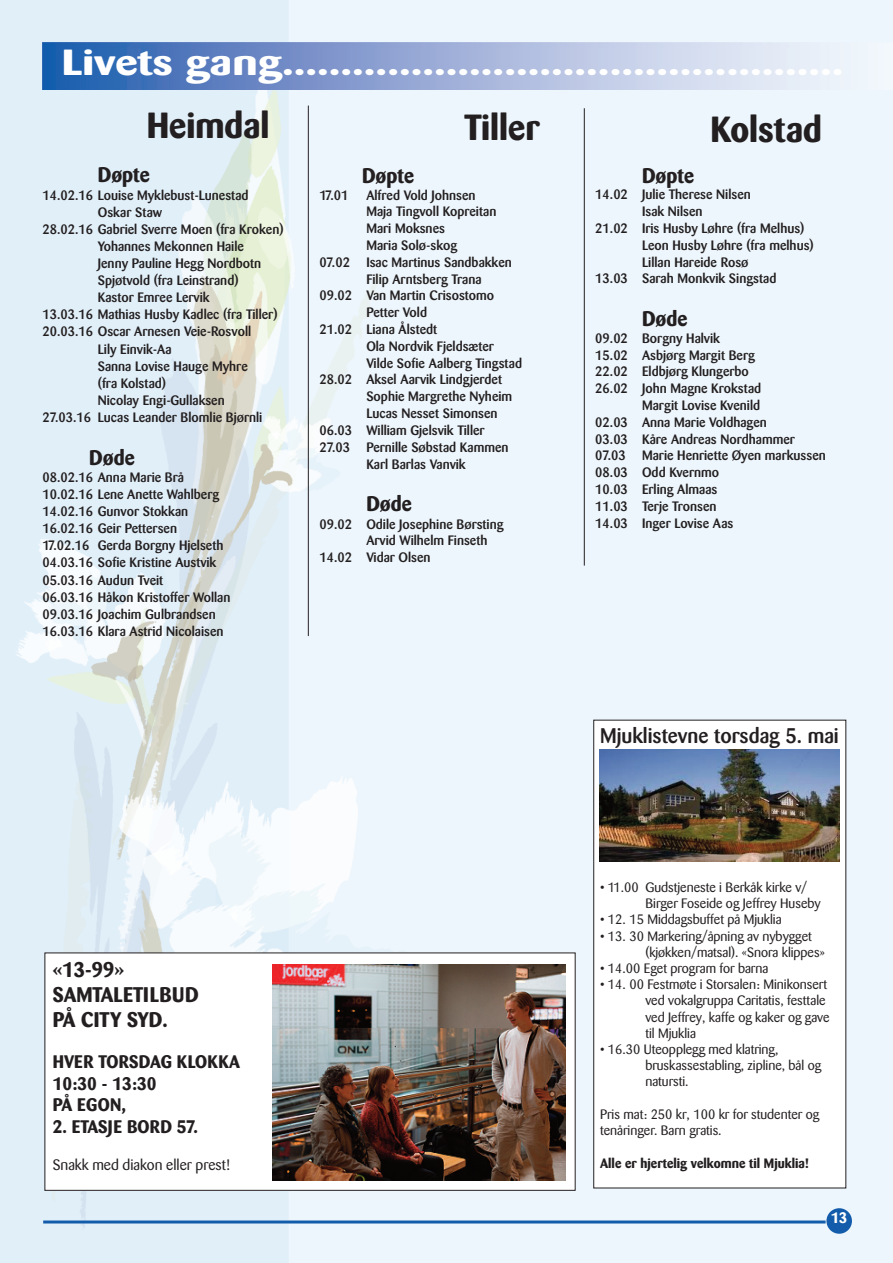
<style>
.page{position:relative;width:893px;height:1263px;background:#fff}
.page>*{position:absolute;margin:0;border:0;box-sizing:border-box;transform-origin:0 0}
.t1{font:700 36px "Barmeno";color:#fff;scale:1.3 1}
.t2{font:700 36px "Barmeno";color:#231f20}
.t3{font:700 21px/25.2px "Barmeno";color:#231f20}
.t4{font:500 21px "Barmeno";color:#231f20}
.t5{font:700 18px/21.6px "Barmeno";color:#231f20}
.t6{font:15px "Barmeno";color:#231f20}
.t7{font:700 15px "Barmeno";color:#fff}
.t8{font:500 13.5px/17.1px "Barmeno";color:#231f20}
.t9{font:13.5px/16.2px "Barmeno";color:#231f20}
.t10{font:700 13.5px "Barmeno";color:#231f20}
</style>
<div class="page">
<img style="left:0;top:0;width:893px;height:1263px">
<div style="left:826px;top:1208px;width:26px;height:26px;background:#135cab;border-radius:50%"></div>
<hr style="left:43px;top:1220px;width:783px;height:3px;background:#135cab">
<img style="left:43px;top:43px;width:850px;height:46px">
<hr style="left:308px;top:106px;width:1px;height:530px;background:#231f20">
<hr style="left:584px;top:108px;width:1px;height:458px;background:#231f20">
<div style="left:45px;top:953px;width:530px;height:237px;background:#fff"></div>
<div style="left:45px;top:952px;width:531px;height:239px;border:1px solid #231f20"></div>
<img style="left:272px;top:965px;width:293px;height:215px">
<div style="left:594px;top:720px;width:252px;height:468px;background:#fff"></div>
<div style="left:593px;top:720px;width:253px;height:468px;border:1px solid #231f20"></div>
<img style="left:600px;top:749px;width:240px;height:113px">
<h1 class="t1" style="left:62px;top:45px;width:603px">Livets gang................................................</h1>
<h1 class="t2" style="left:147px;top:107px;width:124px">Heimdal</h1>
<h1 class="t2" style="left:465px;top:109px;width:77px">Tiller</h1>
<h1 class="t2" style="left:710px;top:111px;width:113px">Kolstad</h1>
<h2 class="t3" style="left:642px;top:163px;width:54px">Døpte</h2>
<p class="t8" style="left:595px;top:187px;width:157px">14.02 Julie Therese Nilsen</p>
<p class="t8" style="left:642px;top:204px;width:62px">Isak Nilsen</p>
<p class="t8" style="left:595px;top:221px;width:211px">21.02 Iris Husby Løhre (fra Melhus)</p>
<p class="t8" style="left:642px;top:238px;width:173px">Leon Husby Løhre (fra melhus)</p>
<p class="t8" style="left:642px;top:254px;width:108px">Lillan Hareide Rosø</p>
<p class="t8" style="left:595px;top:271px;width:183px">13.03 Sarah Monkvik Singstad</p>
<h2 class="t3" style="left:642px;top:307px;width:47px">Døde</h2>
<p class="t8" style="left:595px;top:331px;width:126px">09.02 Borgny Halvik</p>
<p class="t8" style="left:595px;top:347px;width:161px">15.02 Asbjørg Margit Berg</p>
<p class="t8" style="left:595px;top:364px;width:155px">22.02 Eldbjørg Klungerbo</p>
<p class="t8" style="left:595px;top:381px;width:167px">26.02 John Magne Krokstad</p>
<p class="t8" style="left:642px;top:398px;width:120px">Margit Lovise Kvenild</p>
<p class="t8" style="left:595px;top:415px;width:173px">02.03 Anna Marie Voldhagen</p>
<p class="t8" style="left:595px;top:431px;width:201px">03.03 Kåre Andreas Nordhammer</p>
<p class="t8" style="left:595px;top:448px;width:232px">07.03 Marie Henriette Øyen markussen</p>
<p class="t8" style="left:595px;top:465px;width:125px">08.03 Odd Kvernmo</p>
<p class="t8" style="left:595px;top:482px;width:124px">10.03 Erling Almaas</p>
<p class="t8" style="left:595px;top:499px;width:123px">11.03 Terje Tronsen</p>
<p class="t8" style="left:595px;top:515px;width:140px">14.03 Inger Lovise Aas</p>
<h2 class="t3" style="left:98px;top:163px;width:54px">Døpte</h2>
<p class="t8" style="left:43px;top:187px;width:208px">14.02.16 Louise Myklebust-Lunestad</p>
<p class="t8" style="left:98px;top:205px;width:66px">Oskar Staw</p>
<p class="t8" style="left:43px;top:222px;width:243px">28.02.16 Gabriel Sverre Moen (fra Kroken)</p>
<p class="t8" style="left:98px;top:239px;width:148px">Yohannes Mekonnen Haile</p>
<p class="t8" style="left:98px;top:256px;width:165px">Jenny Pauline Hegg Nordbotn</p>
<p class="t8" style="left:98px;top:273px;width:142px">Spjøtvold (fra Leinstrand)</p>
<p class="t8" style="left:98px;top:290px;width:113px">Kastor Emree Lervik</p>
<p class="t8" style="left:43px;top:307px;width:237px">13.03.16 Mathias Husby Kadlec (fra Tiller)</p>
<p class="t8" style="left:43px;top:324px;width:210px">20.03.16 Oscar Arnesen Veie-Rosvoll</p>
<p class="t8" style="left:98px;top:341px;width:75px">Lily Einvik-Aa</p>
<p class="t8" style="left:98px;top:358px;width:152px">Sanna Lovise Hauge Myhre</p>
<p class="t8" style="left:98px;top:376px;width:70px">(fra Kolstad)</p>
<p class="t8" style="left:98px;top:393px;width:129px">Nicolay Engi-Gullaksen</p>
<p class="t8" style="left:43px;top:410px;width:221px">27.03.16 Lucas Leander Blomlie Bjørnli</p>
<h2 class="t3" style="left:89px;top:446px;width:47px">Døde</h2>
<p class="t8" style="left:43px;top:470px;width:189px">08.02.16 Anna Marie Brå<br>10.02.16 Lene Anette Wahlberg<br>14.02.16 Gunvor Stokkan<br>16.02.16 Geir Pettersen<br>17.02.16 Gerda Borgny Hjelseth<br>04.03.16 Sofie Kristine Austvik<br>05.03.16 Audun Tveit<br>06.03.16 Håkon Kristoffer Wollan<br>09.03.16 Joachim Gulbrandsen<br>16.03.16 Klara Astrid Nicolaisen</p>
<h2 class="t3" style="left:362px;top:164px;width:54px">Døpte</h2>
<p class="t8" style="left:320px;top:188px;width:31px">17.01</p>
<p class="t8" style="left:366px;top:188px;width:111px">Alfred Vold Johnsen</p>
<p class="t8" style="left:366px;top:204px;width:132px">Maja Tingvoll Kopreitan</p>
<p class="t8" style="left:366px;top:221px;width:80px">Mari Moksnes</p>
<p class="t8" style="left:366px;top:238px;width:92px">Maria Solø-skog</p>
<p class="t8" style="left:320px;top:255px;width:194px">07.02 Isac Martinus Sandbakken</p>
<p class="t8" style="left:366px;top:272px;width:117px">Filip Arntsberg Trana</p>
<p class="t8" style="left:320px;top:288px;width:176px">09.02 Van Martin Crisostomo</p>
<p class="t8" style="left:366px;top:305px;width:62px">Petter Vold</p>
<p class="t8" style="left:320px;top:322px;width:119px">21.02 Liana Ålstedt</p>
<p class="t8" style="left:366px;top:339px;width:129px">Ola Nordvik Fjeldsæter</p>
<p class="t8" style="left:366px;top:356px;width:157px">Vilde Sofie Aalberg Tingstad</p>
<p class="t8" style="left:320px;top:372px;width:184px">28.02 Aksel Aarvik Lindgjerdet</p>
<p class="t8" style="left:366px;top:389px;width:147px">Sophie Margrethe Nyheim</p>
<p class="t8" style="left:366px;top:406px;width:133px">Lucas Nesset Simonsen</p>
<p class="t8" style="left:320px;top:423px;width:167px">06.03 William Gjelsvik Tiller</p>
<p class="t8" style="left:320px;top:440px;width:190px">27.03 Pernille Søbstad Kammen</p>
<p class="t8" style="left:366px;top:456px;width:101px">Karl Barlas Vanvik</p>
<h2 class="t3" style="left:366px;top:492px;width:47px">Døde</h2>
<p class="t8" style="left:320px;top:517px;width:185px">09.02 Odile Josephine Børsting</p>
<p class="t8" style="left:366px;top:533px;width:123px">Arvid Wilhelm Finseth</p>
<p class="t8" style="left:320px;top:549px;width:113px">14.02 Vidar Olsen</p>
<h2 class="t3" style="left:53px;top:958px;width:147px">«13-99»<br>SAMTALETILBUD<br>PÅ CITY SYD.</h2>
<h3 class="t5" style="left:53px;top:1052px;width:189px">HVER TORSDAG KLOKKA<br>10:30 - 13:30<br>PÅ EGON,</h3>
<h3 class="t5" style="left:53px;top:1116px;width:147px">2. ETASJE BORD 57.</h3>
<p class="t6" style="left:53px;top:1159px;width:179px">Snakk med diakon eller prest!</p>
<h2 class="t4" style="left:600px;top:726px;width:240px">Mjuklistevne torsdag 5. mai</h2>
<p class="t9" style="left:645px;top:880px;width:177px;text-indent:-45px">• 11.00 Gudstjeneste i Berkåk kirke v/<br>Birger Foseide og Jeffrey Huseby</p>
<p class="t9" style="left:600px;top:912px;width:183px">• 12. 15 Middagsbuffet på Mjuklia</p>
<p class="t9" style="left:645px;top:929px;width:181px;text-indent:-45px">• 13. 30 Markering/åpning av nybygget (kjøkken/matsal). «Snora klippes»</p>
<p class="t9" style="left:600px;top:961px;width:170px">• 14.00 Eget program for barna</p>
<p class="t9" style="left:645px;top:977px;width:186px;text-indent:-45px">• 14. 00 Festmøte i Storsalen: Minikonsert ved vokalgruppa Caritatis, festtale ved Jeffrey, kaffe og kaker og gave til Mjuklia</p>
<p class="t9" style="left:645px;top:1042px;width:177px;text-indent:-45px">• 16.30 Uteopplegg med klatring, bruskassestabling, zipline, bål og natursti.</p>
<p class="t9" style="left:600px;top:1107px;width:221px">Pris mat: 250 kr, 100 kr for studenter og tenåringer. Barn gratis.</p>
<p class="t10" style="left:600px;top:1156px;width:210px">Alle er hjertelig velkomne til Mjuklia!</p>
<p class="t7" style="left:831px;top:1210px;width:18px">13</p>
</div>
